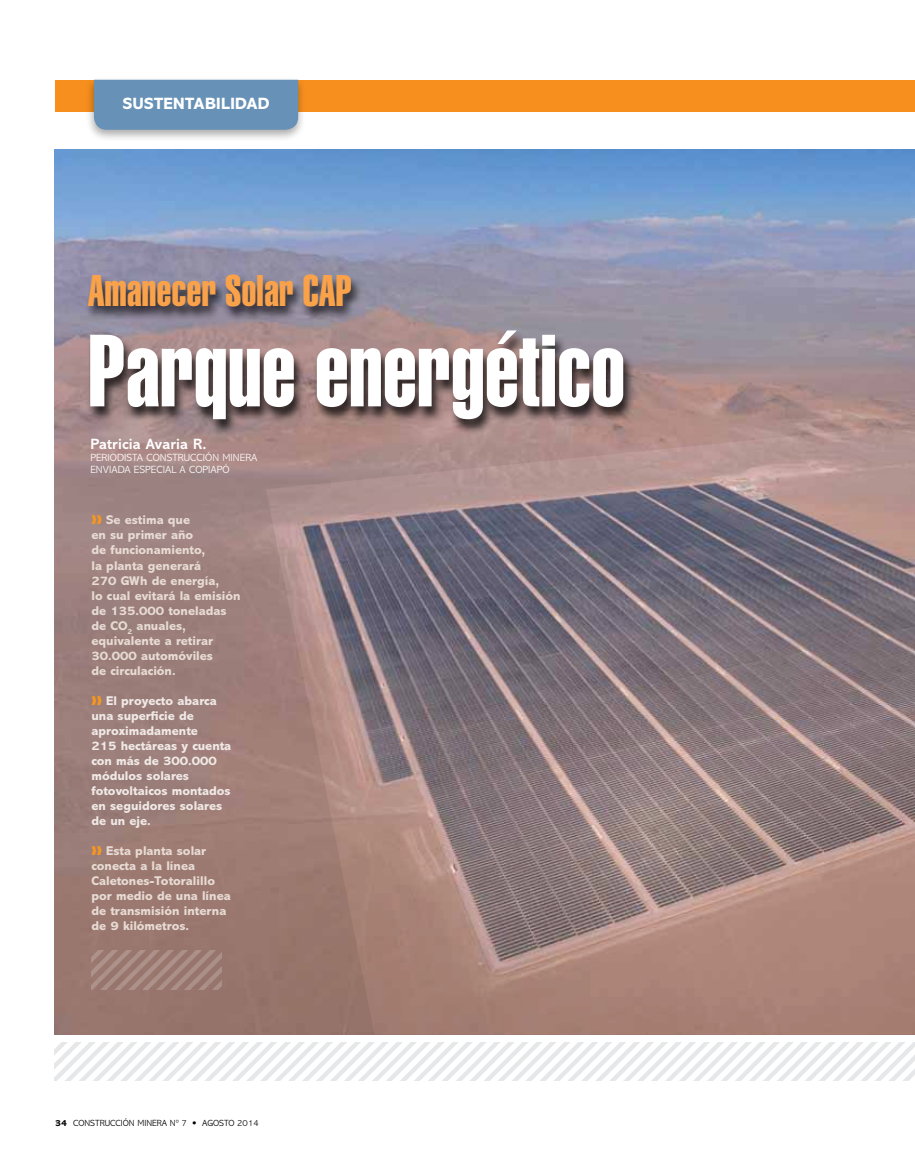
<style>
.page{position:relative;width:915px;height:1170px;background:#fff}
.page>*{position:absolute;margin:0;border:0;box-sizing:border-box;transform-origin:0 0}
.t1{font:100.5px "Helvetica Extra Compressed";letter-spacing:.005em;color:#fff}
.t2{font:43.5px "Helvetica Extra Compressed";letter-spacing:.01em;color:#f9a24a}
.t3{font:800 16.5px "Abadi";letter-spacing:.02em;color:#fff}
.t4{font:700 15px "Abadi";letter-spacing:.005em;color:#fff}
.t5{font:800 12.75px/15px "Abadi";color:#e7dbd4}
.t6{font:800 12.75px/15px "Abadi";color:#f0e9e6}
.t7{font:300 10.5px/12px "Abadi";letter-spacing:.005em;color:#fff}
.t8{font:300 9px "Abadi";color:#000}
.s1{color:#f8971d}
.s2{font-weight:800}
.s3{font-family:"Frutiger";font-weight:700}
</style>
<div class="page">
<img style="left:54px;top:150px;width:860px;height:884px">
<img style="left:266px;top:427px;width:648px;height:607px">
<div style="left:55px;top:80px;width:859px;height:32px;background:#f78f1e"></div>
<div style="left:86px;top:76px;width:220px;height:66px;background:#000;opacity:.33"></div>
<div style="left:94px;top:80px;width:204px;height:50px;background:#6791b6"></div>
<div style="left:84px;top:274px;width:551px;height:162px;background:#000;opacity:.75"></div>
<svg style="left:54px;top:1042px;width:860px;height:38px"></svg>
<svg style="left:92px;top:950px;width:129px;height:39px;background:#a08179"></svg>
<p class="t3" style="left:123px;top:95px;width:148px">sustentabilidad</p>
<h2 class="t2" style="left:88px;top:264px;width:265px">Amanecer Solar CAP</h2>
<h1 class="t1" style="left:88px;top:310px;width:538px">Parque energético</h1>
<p class="t4" style="left:90px;top:435px;width:117px">Patricia Avaria R.</p>
<p class="t7" style="left:90px;top:452px;width:168px">PERIODISTA CONSTRUCCIÓN MINERA<br>ENVIADA ESPECIAL A COPIAPÓ</p>
<p class="t5" style="left:91px;top:513px;width:150px"><span class="s1">❱❱</span> Se estima que<br>en su primer año<br>de funcionamiento,<br>la planta generará<br>270 GWh de energía,<br>lo cual evitará la emisión de 135.000 toneladas de CO<sub>2</sub> anuales, equivalente a retirar<br>30.000 automóviles<br>de circulación.</p>
<p class="t6" style="left:91px;top:693px;width:141px"><span class="s1">❱❱</span> El proyecto abarca una superficie de aproximadamente<br>215 hectáreas y cuenta con más de 300.000 módulos solares fotovoltaicos montados en seguidores solares de un eje.</p>
<p class="t5" style="left:91px;top:842px;width:141px"><span class="s1">❱❱</span> Esta planta solar conecta a la línea<br>Caletones-Totoralillo por medio de una línea de transmisión interna de 9 kilómetros.</p>
<p class="t8" style="left:55px;top:1117px;width:205px"><span class="s2">34</span> CONSTRUCCIÓN MINERA Nº 7 <span class="s3">•</span> AGOSTO 2014</p>
</div>
